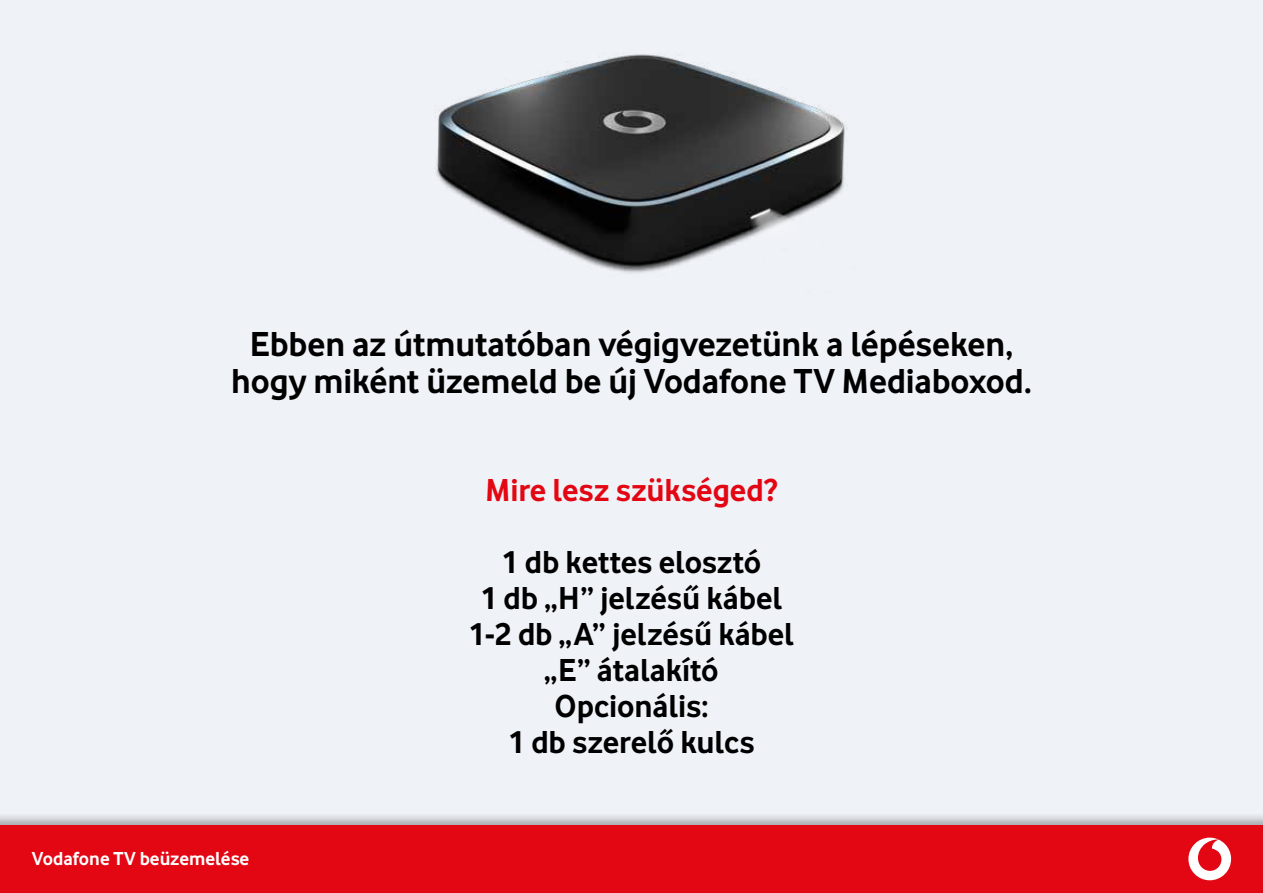
<style>
.page{position:relative;width:1263px;height:893px;background:#eff2f7}
.page>*{position:absolute;margin:0;border:0;box-sizing:border-box;transform-origin:0 0}
.t1{font:700 36px/37.5px "Vodafone Rg";letter-spacing:-.005em;color:#000;text-align:center}
.t2{font:700 33px/36px "Vodafone Rg";letter-spacing:-.005em;color:#000;text-align:center}
.t3{font:700 33px "Vodafone Rg";color:#e30613}
.t4{font:700 19.5px "Vodafone Rg";color:#fff}
</style>
<div class="page">
<div style="left:0;top:812px;width:1263px;height:81px;background:#000;opacity:.32"></div>
<div style="left:0;top:825px;width:1263px;height:68px;background:#e30613"></div>
<div style="left:1188px;top:838px;width:43px;height:42px;background:#fff;border-radius:50%"></div>
<svg style="left:1198px;top:839px;width:23px;height:32px"></svg>
<img style="left:435px;top:54px;width:413px;height:220px">
<p class="t1" style="left:231px;top:324px;width:802px">Ebben az útmutatóban végigvezetünk a lépéseken, hogy miként üzemeld be új Vodafone TV Mediaboxod.</p>
<p class="t3" style="left:486px;top:471px;width:293px">Mire lesz szükséged?</p>
<p class="t4" style="left:32px;top:848px;width:219px">Vodafone TV beüzemelése</p>
<p class="t2" style="left:468px;top:544px;width:327px">1 db kettes elosztó<br>1 db „H” jelzésű kábel<br>1-2 db „A” jelzésű kábel „E” átalakító<br>Opcionális:<br>1 db szerelő kulcs</p>
</div>
